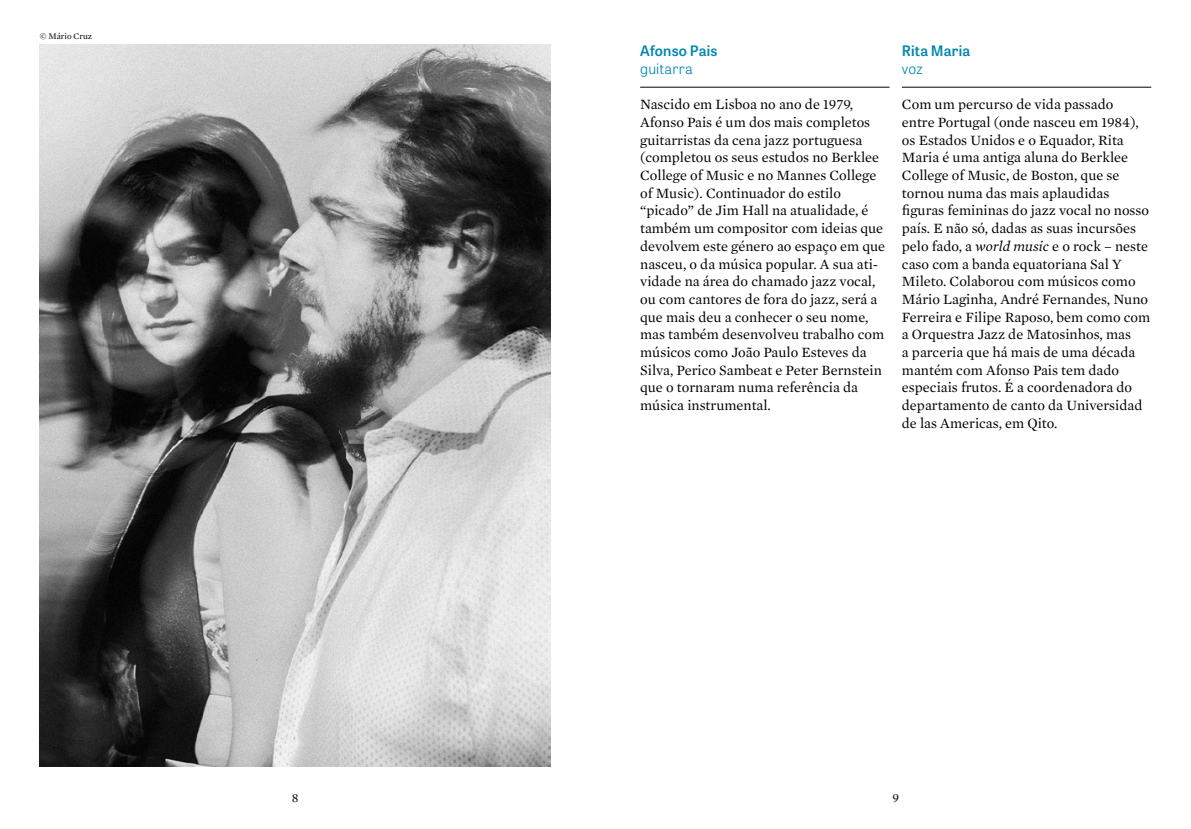
<style>
.page{position:relative;width:1191px;height:829px;background:#fff}
.page>*{position:absolute;margin:0;border:0;box-sizing:border-box;transform-origin:0 0}
.t1{font:14.35px/17.7px "Mercury Text G1";color:#000}
.t2{font:600 14.35px "Tablet Gothic";letter-spacing:.01em;color:#0087ad}
.t3{font:300 14.35px "Tablet Gothic";letter-spacing:.01em;color:#0087ad}
.t4{font:12.6px "Mercury Text G1";color:#000}
.t5{font:8.75px "Mercury Text G1";color:#000}
.s1{font-style:italic}
</style>
<div class="page">
<hr style="left:640px;top:87px;width:249px;height:1px;background:#000">
<hr style="left:902px;top:87px;width:249px;height:1px;background:#000">
<img style="left:40px;top:45px;width:511px;height:721px">
<p class="t5" style="left:40px;top:30px;width:54px">© Mário Cruz</p>
<p class="t2" style="left:640px;top:41px;width:79px">Afonso Pais</p>
<p class="t3" style="left:640px;top:59px;width:54px">guitarra</p>
<p class="t1" style="left:640px;top:95px;width:246px">Nascido em Lisboa no ano de 1979, Afonso Pais é um dos mais completos guitarristas da cena jazz portuguesa (completou os seus estudos no Berklee College of Music e no Mannes College of Music). Continuador do estilo “picado” de Jim Hall na atualidade, é também um compositor com ideias que devolvem este género ao espaço em que nasceu, o da música popular. A sua ati&shy;vidade na área do chamado jazz vocal, ou com cantores de fora do jazz, será a que mais deu a conhecer o seu nome, mas também desenvolveu trabalho com músicos como João Paulo Esteves da Silva, Perico Sambeat e Peter Bernstein que o tornaram numa referência da música instrumental.</p>
<p class="t2" style="left:902px;top:41px;width:70px">Rita Maria</p>
<p class="t3" style="left:902px;top:59px;width:22px">voz</p>
<p class="t1" style="left:902px;top:95px;width:250px">Com um percurso de vida passado<br>entre Portugal (onde nasceu em 1984), os Estados Unidos e o Equador, Rita Maria é uma antiga aluna do Berklee College of Music, de Boston, que se tornou numa das mais aplaudidas figuras femininas do jazz vocal no nosso país. E não só, dadas as suas incursões pelo fado, a <span class="s1">world music</span> e o rock – neste caso com a banda equatoriana Sal Y Mileto. Colaborou com músicos como Mário Laginha, André Fernandes, Nuno Ferreira e Filipe Raposo, bem como com a Orquestra Jazz de Matosinhos, mas<br>a parceria que há mais de uma década mantém com Afonso Pais tem dado especiais frutos. É a coordenadora do departamento de canto da Universidad de las Americas, em Qito.</p>
<p class="t4" style="left:292px;top:788px;width:8px">8</p>
<p class="t4" style="left:892px;top:788px;width:8px">9</p>
</div>
